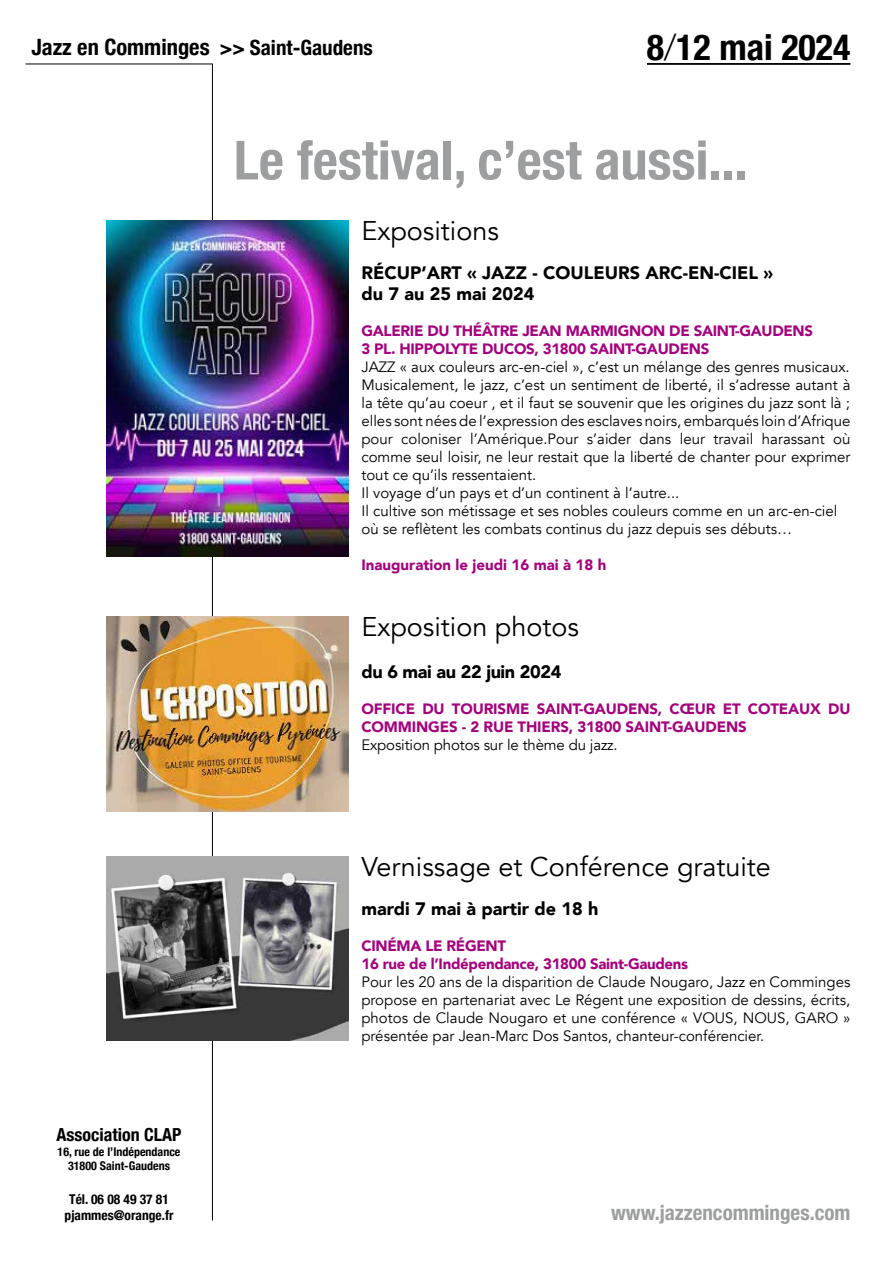
<style>
.page{position:relative;width:893px;height:1263px;background:#fff}
.page>*{position:absolute;margin:0;border:0;box-sizing:border-box;transform-origin:0 0}
.t1{font:700 condensed 54px "Helvetica Neue";color:#9c9e9f}
.t2{font:700 condensed 36px "Helvetica Neue";color:#000}
.t3{font:27px "Avenir";color:#000}
.t4{font:700 condensed 22.5px "Helvetica Neue";color:#000}
.t5{font:700 condensed 21px "Helvetica Neue";color:#9c9e9f}
.t6{font:900 18px/21px "Avenir";color:#000}
.t7{font:900 18px "Avenir";letter-spacing:-.02em;color:#000}
.t8{font:700 condensed 18px "Helvetica Neue";color:#000}
.t9{font:15px/18px "Avenir";color:#000}
.t10{font:900 15px/18px "Avenir";letter-spacing:-.02em;color:#a5027d}
.t11{font:900 15px "Avenir";color:#a5027d}
.t12{font:700 condensed 13.5px/16.2px "Helvetica Neue";color:#000;text-align:center}
.t13{font:700 condensed 12px/14.4px "Helvetica Neue";color:#000;text-align:center}
.s1{font-size:21px}
.s2{font-weight:300;font-stretch:normal}
</style>
<div class="page">
<svg style="left:25px;top:64px;width:188px;height:1157px"></svg>
<hr style="left:647px;top:63px;width:203px;height:2px;background:#000">
<img style="left:106px;top:220px;width:243px;height:336px">
<img style="left:106px;top:617px;width:243px;height:194px">
<img style="left:106px;top:856px;width:243px;height:184px">
<h3 class="t4" style="left:31px;top:29px;width:343px">Jazz en Comminges <span class="s1">&gt;&gt; Saint-Gaudens</span></h3>
<h2 class="t2" style="left:647px;top:18px;width:205px">8<span class="s2">/</span>12 mai 2024</h2>
<h1 class="t1" style="left:234px;top:115px;width:515px">Le festival, c’est aussi...</h1>
<h3 class="t3" style="left:361px;top:214px;width:139px">Expositions</h3>
<p class="t6" style="left:361px;top:261px;width:413px">RÉCUP’ART « JAZZ - COULEURS ARC-EN-CIEL » du 7 au 25 mai 2024</p>
<p class="t10" style="left:361px;top:321px;width:453px">GALERIE DU THÉÂTRE JEAN MARMIGNON DE SAINT-GAUDENS<br>3 PL. HIPPOLYTE DUCOS, 31800 SAINT-GAUDENS</p>
<p class="t9" style="left:361px;top:358px;width:490px">JAZZ « aux couleurs arc-en-ciel », c’est un mélange des genres musicaux.<br>Musicalement, le jazz, c’est un sentiment de liberté, il s’adresse autant à la tête qu’au coeur , et il faut se souvenir que les origines du jazz sont là ; elles sont nées de l’expression des esclaves noirs, embarqués loin d’Afrique pour coloniser l’Amérique.Pour s’aider dans leur travail harassant où comme seul loisir, ne leur restait que la liberté de chanter pour exprimer tout ce qu’ils ressentaient.<br>Il voyage d’un pays et d’un continent à l’autre...<br>Il cultive son métissage et ses nobles couleurs comme en un arc-en-ciel où se reflètent les combats continus du jazz depuis ses débuts…</p>
<p class="t11" style="left:361px;top:552px;width:246px">Inauguration le jeudi 16 mai à 18 h</p>
<h3 class="t3" style="left:361px;top:610px;width:219px">Exposition photos</h3>
<p class="t7" style="left:361px;top:656px;width:201px">du 6 mai au 22 juin 2024</p>
<p class="t10" style="left:361px;top:699px;width:491px">OFFICE DU TOURISME SAINT-GAUDENS, CŒUR ET COTEAUX DU<br>COMMINGES - 2 RUE THIERS, 31800 SAINT-GAUDENS</p>
<p class="t9" style="left:361px;top:736px;width:258px">Exposition photos sur le thème du jazz.</p>
<p class="t8" style="left:57px;top:1120px;width:126px">Association CLAP</p>
<p class="t13" style="left:58px;top:1143px;width:124px">16, rue de l’Indépendance<br>31800 Saint-Gaudens</p>
<p class="t12" style="left:65px;top:1190px;width:110px">Tél. 06 08 49 37 81 pjammes@orange.fr</p>
<h3 class="t3" style="left:361px;top:850px;width:411px">Vernissage et Conférence gratuite</h3>
<p class="t6" style="left:361px;top:897px;width:238px">mardi 7 mai à partir de 18 h</p>
<p class="t10" style="left:361px;top:936px;width:328px">CINÉMA LE RÉGENT<br>16 rue de l’Indépendance, 31800 Saint-Gaudens</p>
<p class="t9" style="left:361px;top:973px;width:490px;text-align:justify">Pour les 20 ans de la disparition de Claude Nougaro, Jazz en Comminges propose en partenariat avec Le Régent une exposition de dessins, écrits, photos de Claude Nougaro et une conférence « VOUS, NOUS, GARO » présentée par Jean-Marc Dos Santos, chanteur-conférencier.</p>
<h3 class="t5" style="left:611px;top:1195px;width:241px">www.jazzencomminges.com</h3>
</div>
